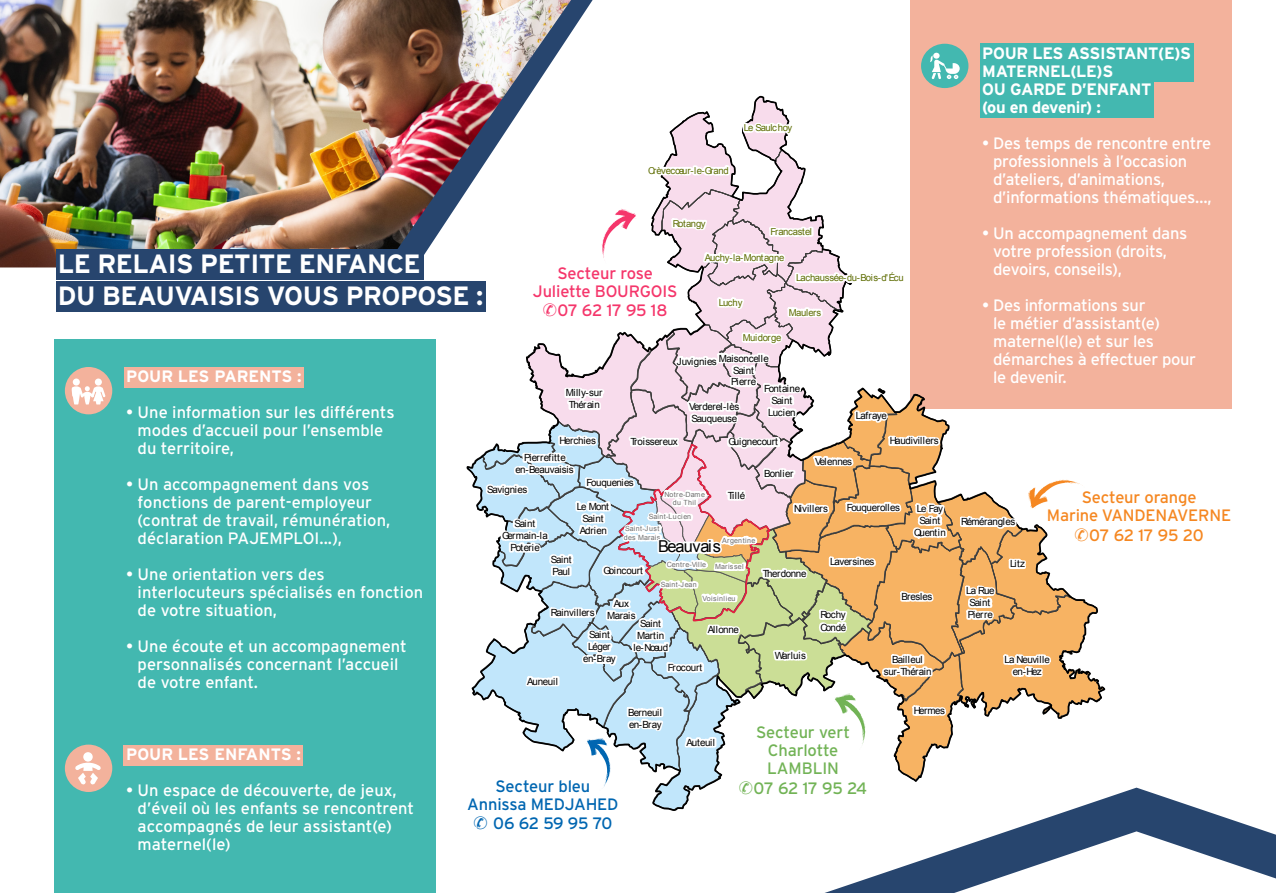
<style>
.page{position:relative;width:1276px;height:893px;background:#fff}
.page>*{position:absolute;margin:0;border:0;box-sizing:border-box;transform-origin:0 0}
.t1{font:700 26.4px/32.1px "Interstate";letter-spacing:-.02em;color:#fff}
.t2{font:16.5px/18px "Interstate";letter-spacing:-.01em;color:#fff}
.t3{font:700 16.5px/18px "Interstate";letter-spacing:-.02em;color:#fff}
.t4{font:16.5px/18px "Interstate";letter-spacing:-.01em;color:#f58721;text-align:center}
.t5{font:16.5px/18px "Interstate";letter-spacing:-.01em;color:#72b356;text-align:center}
.t6{font:16.5px/18px "Interstate";letter-spacing:-.01em;color:#f5366b;text-align:center}
.t7{font:16.5px/18px "Interstate";letter-spacing:-.01em;color:#0066b1;text-align:center}
.t8{font:700 16.5px "Interstate";color:#fff}
.t9{font:16.35px "Arial";letter-spacing:-.045em;color:#000}
.t10{font:9.9px/12px "Arial";letter-spacing:-.04em;color:#000;text-align:center}
.t11{font:9.9px/12px "Arial";letter-spacing:-.015em;color:#000;text-align:center}
.t12{font:9.9px/12px "Arial";letter-spacing:-.07em;color:#000;text-align:center}
.t13{font:9.9px "Arial";letter-spacing:.005em;color:#000}
.t14{font:9.9px "Arial";letter-spacing:.02em;color:#000}
.t15{font:9.9px "Arial";letter-spacing:-.01em;color:#000}
.t16{font:9.6px "Arial";letter-spacing:-.04em;color:#5f6e05}
.t17{font:7.05px/8.2px "Arial";letter-spacing:.05em;color:#706f6f;text-align:center}
.t18{font:7.05px "Arial";letter-spacing:.02em;color:#706f6f}
</style>
<div class="page">
<svg style="left:571px;top:0;width:21px;height:33px"></svg>
<div style="left:910px;top:0;width:322px;height:409px;background:#f3b29c"></div>
<div style="left:54px;top:339px;width:381px;height:554px;background:#43b8b0"></div>
<svg style="left:466px;top:96px;width:639px;height:715px"></svg>
<img style="left:0;top:0;width:571px;height:267px">
<div style="left:56px;top:250px;width:367px;height:30px;background:#27456e"></div>
<div style="left:56px;top:282px;width:430px;height:30px;background:#27456e"></div>
<div style="left:124px;top:367px;width:180px;height:21px;background:#f3b29c"></div>
<div style="left:124px;top:745px;width:179px;height:21px;background:#f3b29c"></div>
<div style="left:65px;top:367px;width:47px;height:47px;background:#f3b29c;border-radius:50%"></div>
<svg style="left:72px;top:378px;width:34px;height:26px"></svg>
<div style="left:65px;top:745px;width:47px;height:47px;background:#f3b29c;border-radius:50%"></div>
<svg style="left:75px;top:752px;width:26px;height:33px"></svg>
<div style="left:921px;top:44px;width:47px;height:44px;background:#43b8b0;border-radius:50%"></div>
<svg style="left:930px;top:53px;width:29px;height:26px"></svg>
<div style="left:980px;top:44px;width:213px;height:38px;background:#43b8b0"></div>
<div style="left:980px;top:80px;width:174px;height:38px;background:#43b8b0"></div>
<svg style="left:799px;top:779px;width:339px;height:32px"></svg>
<svg style="left:824px;top:788px;width:452px;height:105px"></svg>
<h1 class="t1" style="left:58px;top:247px;width:427px">LE RELAIS PETITE ENFANCE<br>DU BEAUVAISIS VOUS PROPOSE :</h1>
<p class="t16" style="left:648px;top:164px;width:82px">Crèvecœur-le-Grand</p>
<p class="t16" style="left:744px;top:122px;width:50px">Le Saulchoy</p>
<p class="t16" style="left:673px;top:217px;width:34px">Rotangy</p>
<p class="t16" style="left:770px;top:225px;width:43px">Francastel</p>
<p class="t16" style="left:796px;top:272px;width:109px">Lachaussée-du-Bois-d'Écu</p>
<p class="t16" style="left:705px;top:251px;width:81px">Auchy-la-Montagne</p>
<p class="t6" style="left:533px;top:264px;width:146px">Secteur rose<br>Juliette BOURGOIS</p>
<p class="t6" style="left:543px;top:302px;width:126px">✆07 62 17 95 18</p>
<p class="t16" style="left:718px;top:296px;width:25px">Luchy</p>
<p class="t16" style="left:789px;top:306px;width:34px">Maulers</p>
<p class="t16" style="left:743px;top:331px;width:40px">Muidorge</p>
<p class="t8" style="left:126px;top:367px;width:177px">POUR LES PARENTS :</p>
<p class="t2" style="left:138px;top:403px;width:258px;text-indent:-12px">• Une information sur les différents modes d’accueil pour l’ensemble du territoire,</p>
<p class="t2" style="left:138px;top:475px;width:254px;text-indent:-12px">• Un accompagnement dans vos fonctions de parent-employeur (contrat de travail, rémunération, déclaration PAJEMPLOI...),</p>
<p class="t2" style="left:138px;top:565px;width:287px;text-indent:-12px">• Une orientation vers des interlocuteurs spécialisés en fonction de votre situation,</p>
<p class="t2" style="left:138px;top:637px;width:271px;text-indent:-12px">• Une écoute et un accompagnement personnalisés concernant l’accueil de votre enfant.</p>
<p class="t8" style="left:126px;top:745px;width:176px">POUR LES ENFANTS :</p>
<p class="t2" style="left:138px;top:781px;width:278px;text-indent:-12px">• Un espace de découverte, de jeux, d’éveil où les enfants se rencontrent accompagnés de leur assistant(e) maternel(le)</p>
<p class="t10" style="left:566px;top:387px;width:38px">Milly-sur<br>Thérain</p>
<p class="t11" style="left:719px;top:352px;width:51px">Maisoncelle<br>Saint<br>Pierre</p>
<p class="t10" style="left:677px;top:355px;width:41px">Juvignies</p>
<p class="t10" style="left:764px;top:382px;width:38px">Fontaine<br>Saint<br>Lucien</p>
<p class="t10" style="left:689px;top:401px;width:52px;text-align:left">Verderel-lès<br>Sauqueuse</p>
<p class="t11" style="left:559px;top:434px;width:38px">Herchies</p>
<p class="t10" style="left:630px;top:435px;width:49px">Troissereux</p>
<p class="t11" style="left:728px;top:436px;width:51px">Guignecourt</p>
<p class="t10" style="left:856px;top:409px;width:33px">Lafraye</p>
<p class="t11" style="left:889px;top:435px;width:51px">Haudivillers</p>
<p class="t11" style="left:515px;top:452px;width:60px">Pierrefitte en-Beauvaisis</p>
<p class="t10" style="left:487px;top:483px;width:42px">Savignies</p>
<p class="t10" style="left:502px;top:518px;width:47px">Saint<br>Germain-la<br>Poterie</p>
<p class="t10" style="left:586px;top:477px;width:49px">Fouquenies</p>
<p class="t10" style="left:577px;top:500px;width:34px">Le Mont<br>Saint<br>Adrien</p>
<p class="t17" style="left:664px;top:490px;width:42px">Notre-Dame du Thil</p>
<p class="t17" style="left:649px;top:513px;width:44px">Saint-Lucien</p>
<p class="t10" style="left:728px;top:489px;width:19px">Tillé</p>
<p class="t17" style="left:624px;top:525px;width:38px;text-align:left">Saint-Just des Marais</p>
<p class="t17" style="left:722px;top:536px;width:35px">Argentine</p>
<p class="t9" style="left:658px;top:536px;width:64px">Beauvais</p>
<p class="t12" style="left:815px;top:455px;width:39px">Velennes</p>
<p class="t10" style="left:846px;top:501px;width:55px">Fouquerolles</p>
<p class="t10" style="left:764px;top:468px;width:31px">Bonlier</p>
<p class="t14" style="left:794px;top:502px;width:35px">Nivillers</p>
<p class="t12" style="left:551px;top:553px;width:22px;text-align:left">Saint<br>Paul</p>
<p class="t10" style="left:603px;top:564px;width:41px">Goincourt</p>
<p class="t17" style="left:666px;top:560px;width:41px">Centre-Ville</p>
<p class="t18" style="left:661px;top:580px;width:37px">Saint-Jean</p>
<p class="t17" style="left:715px;top:563px;width:30px">Marissel</p>
<p class="t10" style="left:762px;top:567px;width:46px">Therdonne</p>
<p class="t10" style="left:830px;top:556px;width:46px">Laversines</p>
<p class="t12" style="left:914px;top:503px;width:33px">Le Fay<br>Saint<br>Quentin</p>
<p class="t17" style="left:702px;top:594px;width:35px">Voisinlieu</p>
<p class="t10" style="left:607px;top:597px;width:30px">Aux<br>Marais</p>
<p class="t13" style="left:551px;top:606px;width:46px">Rainvillers</p>
<p class="t12" style="left:583px;top:629px;width:34px">Saint<br>Léger en-Bray</p>
<p class="t10" style="left:633px;top:617px;width:36px">Saint<br>Martin le-Nœud</p>
<p class="t10" style="left:708px;top:624px;width:33px">Allonne</p>
<p class="t11" style="left:668px;top:661px;width:36px">Frocourt</p>
<p class="t10" style="left:527px;top:675px;width:32px">Auneuil</p>
<p class="t15" style="left:774px;top:649px;width:33px">Warluis</p>
<p class="t10" style="left:820px;top:608px;width:27px;line-height:12.8px;text-align:left">Rochy<br>Condé</p>
<p class="t12" style="left:628px;top:706px;width:35px;text-align:left">Berneuil en-Bray</p>
<p class="t7" style="left:467px;top:777px;width:153px">Secteur bleu<br>Annissa MEDJAHED</p>
<p class="t7" style="left:473px;top:814px;width:141px">✆ 06 62 59 95 70</p>
<p class="t10" style="left:686px;top:736px;width:30px">Auteuil</p>
<p class="t5" style="left:756px;top:723px;width:95px">Secteur vert<br>Charlotte<br>LAMBLIN</p>
<p class="t5" style="left:739px;top:779px;width:130px">✆07 62 17 95 24</p>
<p class="t10" style="left:901px;top:591px;width:32px">Bresles</p>
<p class="t10" style="left:884px;top:653px;width:49px">Bailleul sur-Thérain</p>
<p class="t10" style="left:913px;top:705px;width:33px">Hermes</p>
<p class="t3" style="left:982px;top:44px;width:210px">POUR LES ASSISTANT(E)S<br>MATERNEL(LE)S<br>OU GARDE D’ENFANT<br>(ou en devenir) :</p>
<p class="t2" style="left:993px;top:134px;width:220px;text-indent:-11px">• Des temps de rencontre entre professionnels à l’occasion d’ateliers, d’animations, d’informations thématiques…,</p>
<p class="t2" style="left:993px;top:224px;width:196px;text-indent:-11px">• Un accompagnement dans votre profession (droits, devoirs, conseils),</p>
<p class="t2" style="left:993px;top:296px;width:204px;text-indent:-11px">• Des informations sur<br>le métier d’assistant(e) maternel(le) et sur les démarches à effectuer pour le devenir.</p>
<p class="t10" style="left:961px;top:516px;width:56px">Rémérangles</p>
<p class="t10" style="left:966px;top:585px;width:30px;text-align:left">La Rue<br>Saint<br>Pierre</p>
<p class="t10" style="left:1010px;top:558px;width:17px">Litz</p>
<p class="t4" style="left:1047px;top:488px;width:186px">Secteur orange<br>Marine VANDENAVERNE</p>
<p class="t4" style="left:1074px;top:526px;width:130px">✆07 62 17 95 20</p>
<p class="t12" style="left:1004px;top:654px;width:47px">La Neuville en-Hez</p>
</div>
